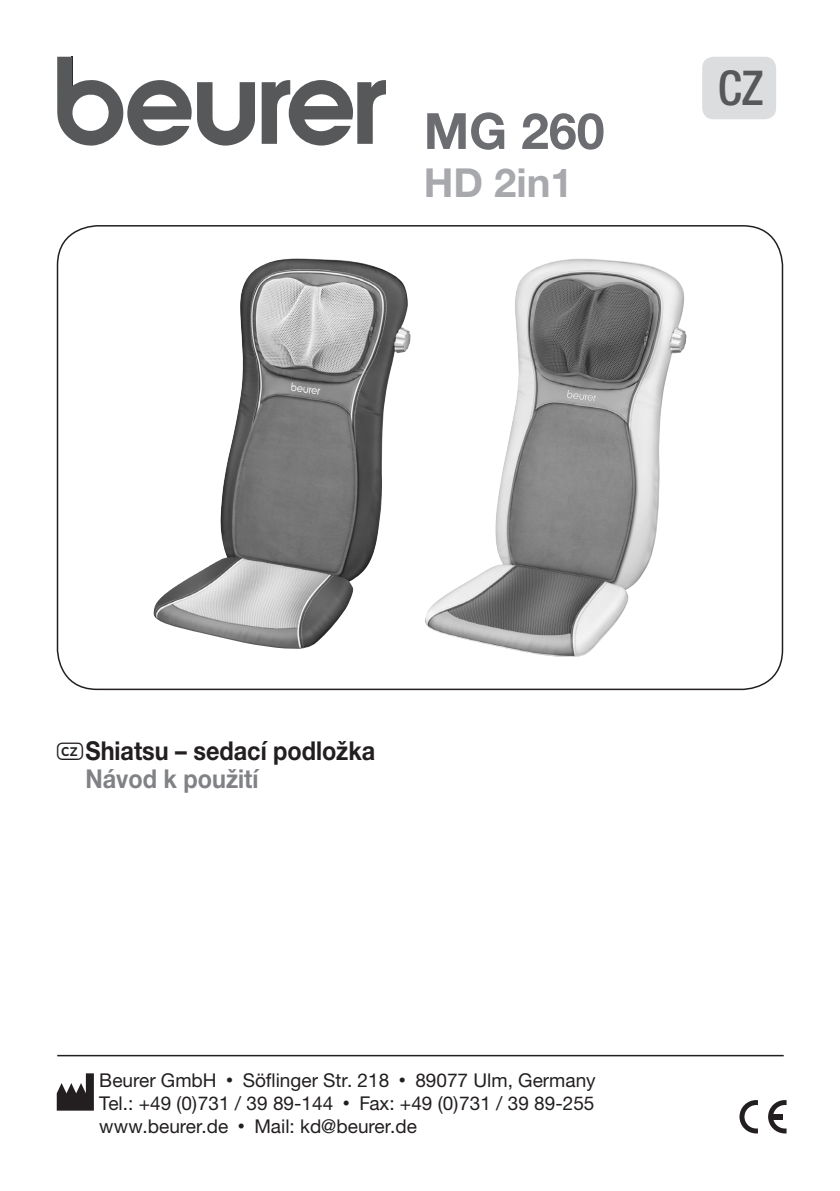
<style>
.page{position:relative;width:840px;height:1191px;background:#fff}
.page>*{position:absolute;margin:0;border:0;box-sizing:border-box;transform-origin:0 0}
.t1{font:700 50px "Helvetica Neue LTW1 G";color:#6c6d70}
.t2{font:500 condensed 48px "Helvetica Neue LT Pro";color:#57585a}
.t3{font:700 40px "Helvetica Neue LTW1 G";color:#a8a9ad}
.t4{font:700 26px/28px "Helvetica Neue LTW1 G";color:#231f20;scale:.9 1}
.t5{font:19px/22.8px "Helvetica Neue LTW1 G";color:#231f20;text-align:justify}
.s1{font-family:"Laend Beurer"}
.s2{color:#808285}
.s3{font-size:14px}
</style>
<div class="page">
<svg style="left:197px;top:82px;width:58px;height:64px"></svg>
<svg style="left:57px;top:57px;width:134px;height:89px"></svg>
<svg style="left:261px;top:80px;width:125px;height:66px"></svg>
<svg style="left:768px;top:1100px;width:18px;height:33px"></svg>
<div style="left:771px;top:1114px;width:11px;height:5px;background:#231f20"></div>
<svg style="left:739px;top:1100px;width:18px;height:33px"></svg>
<hr style="left:57px;top:1054px;width:726px;height:2px;background:#231f20">
<svg style="left:57px;top:1073px;width:37px;height:37px"></svg>
<div style="left:701px;top:57px;width:74px;height:62px;background:#dcdddf;border-radius:11px"></div>
<img style="left:153px;top:258px;width:257px;height:391px">
<img style="left:425px;top:258px;width:261px;height:399px">
<h1 class="t1" style="left:423px;top:100px;width:182px">MG 260</h1>
<h3 class="t3" style="left:423px;top:158px;width:150px">HD 2in1</h3>
<h2 class="t2" style="left:717px;top:59px;width:47px">CZ</h2>
<h3 class="t4" style="left:85px;top:736px;width:323px;text-indent:-28px"><span class="s1">z</span>Shiatsu – sedací podložka<br><span class="s2">Návod k použití</span></h3>
<p class="t5" style="left:99px;top:1068px;width:497px">Beurer GmbH <span class="s3">•</span> Söflinger Str. 218 <span class="s3">•</span> 89077 Ulm, Germany Tel.: +49 (0)731 / 39 89-144 <span class="s3">•</span> Fax: +49 (0)731 / 39 89-255 www.beurer.de <span class="s3">•</span> Mail: kd@beurer.de</p>
</div>
